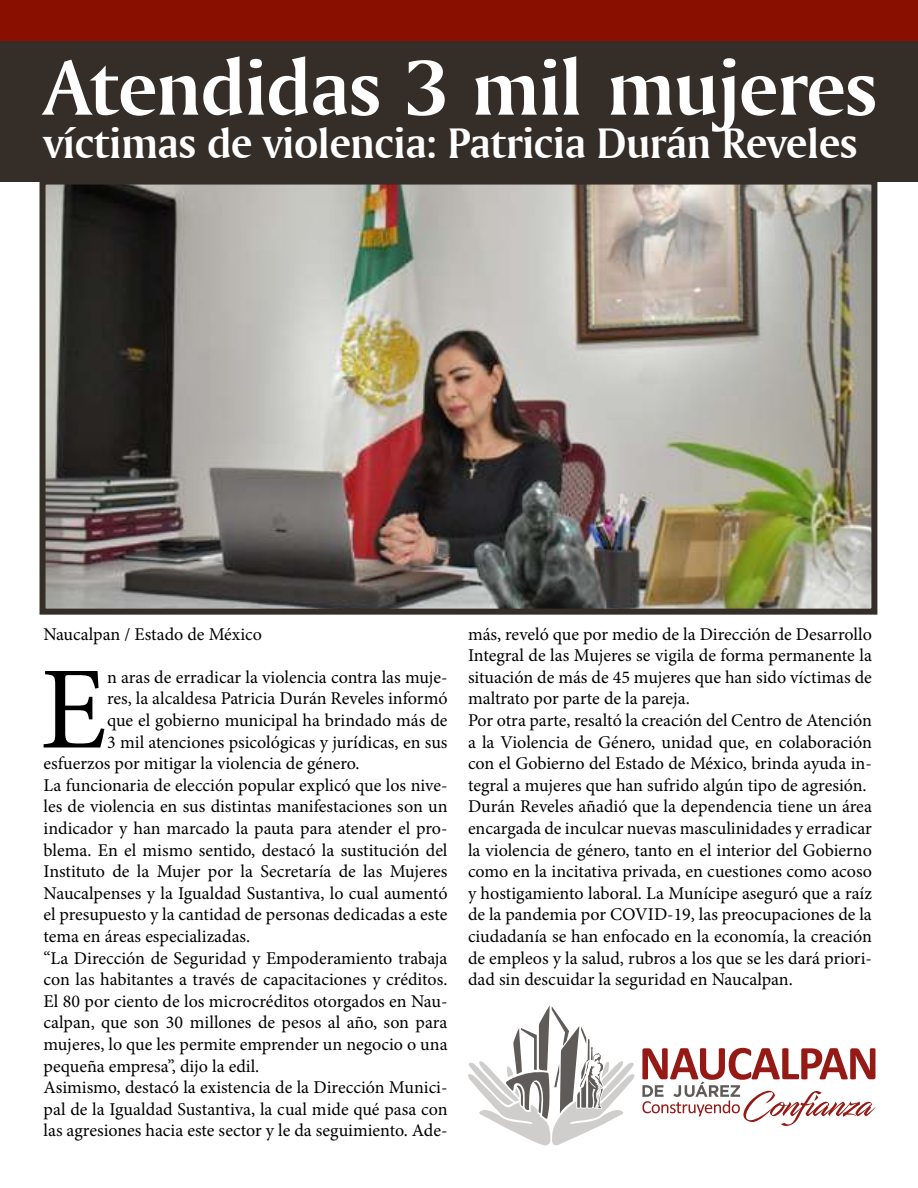
<style>
.page{position:relative;width:918px;height:1188px;background:#fff}
.page>*{position:absolute;margin:0;border:0;box-sizing:border-box;transform-origin:0 0}
.t1{font:117.75px "Minion Pro";color:#000}
.t2{font:82.5px "Amerigo BT Bold A";letter-spacing:-.01em;color:#fff}
.t3{font:45px "Amerigo BT Bold A";letter-spacing:-.01em;color:#fff}
.t4{font:18px/21.6px "Minion Pro";color:#000}
</style>
<div class="page">
<svg style="left:468px;top:1005px;width:167px;height:141px"></svg>
<svg style="left:642px;top:1048px;width:234px;height:78px"></svg>
<div style="left:0;top:0;width:918px;height:140px;background:#890f01"></div>
<div style="left:0;top:41px;width:918px;height:141px;background:#352d27"></div>
<img style="left:47px;top:186px;width:823px;height:422px">
<div style="left:40px;top:179px;width:837px;height:436px;border:6px solid #352d27"></div>
<h2 class="t2" style="left:44px;top:56px;width:835px">Atendidas 3 mil mujeres</h2>
<h3 class="t3" style="left:44px;top:126px;width:816px">víctimas de violencia: Patricia Durán Reveles</h3>
<p class="t4" style="left:44px;top:625px;width:220px">Naucalpan / Estado de México</p>
<h1 class="t1" style="left:40px;top:664px;width:68px">E</h1>
<p class="t4" style="left:107px;top:668px;width:342px">n aras de erradicar la violencia contra las muje-</p>
<p class="t4" style="left:107px;top:689px;width:342px">res, la alcaldesa Patricia Durán Reveles informó</p>
<p class="t4" style="left:107px;top:711px;width:342px">que el gobierno municipal ha brindado más de</p>
<p class="t4" style="left:107px;top:733px;width:342px">3 mil atenciones psicológicas y jurídicas, en sus</p>
<p class="t4" style="left:44px;top:754px;width:318px">esfuerzos por mitigar la violencia de género.</p>
<p class="t4" style="left:44px;top:776px;width:405px">La funcionaria de elección popular explicó que los nive-</p>
<p class="t4" style="left:44px;top:797px;width:405px">les de violencia en sus distintas manifestaciones son un</p>
<p class="t4" style="left:44px;top:819px;width:405px">indicador y han marcado la pauta para atender el pro-</p>
<p class="t4" style="left:44px;top:841px;width:405px">blema. En el mismo sentido, destacó la sustitución del</p>
<p class="t4" style="left:44px;top:862px;width:405px">Instituto de la Mujer por la Secretaría de las Mujeres</p>
<p class="t4" style="left:44px;top:884px;width:405px">Naucalpenses y la Igualdad Sustantiva, lo cual aumentó</p>
<p class="t4" style="left:44px;top:905px;width:405px">el presupuesto y la cantidad de personas dedicadas a este</p>
<p class="t4" style="left:44px;top:927px;width:208px">tema en áreas especializadas.</p>
<p class="t4" style="left:44px;top:949px;width:405px">“La Dirección de Seguridad y Empoderamiento trabaja</p>
<p class="t4" style="left:44px;top:970px;width:405px">con las habitantes a través de capacitaciones y créditos.</p>
<p class="t4" style="left:44px;top:992px;width:405px">El 80 por ciento de los microcréditos otorgados en Nau-</p>
<p class="t4" style="left:44px;top:1013px;width:405px">calpan, que son 30 millones de pesos al año, son para</p>
<p class="t4" style="left:44px;top:1035px;width:405px">mujeres, lo que les permite emprender un negocio o una</p>
<p class="t4" style="left:44px;top:1057px;width:217px">pequeña empresa”, dijo la edil.</p>
<p class="t4" style="left:44px;top:1078px;width:405px">Asimismo, destacó la existencia de la Dirección Munici-</p>
<p class="t4" style="left:44px;top:1100px;width:405px">pal de la Igualdad Sustantiva, la cual mide qué pasa con</p>
<p class="t4" style="left:44px;top:1121px;width:405px">las agresiones hacia este sector y le da seguimiento. Ade-</p>
<p class="t4" style="left:468px;top:625px;width:406px">más, reveló que por medio de la Dirección de Desarrollo Integral de las Mujeres se vigila de forma permanente la situación de más de 45 mujeres que han sido víctimas de maltrato por parte de la pareja.<br>Por otra parte, resaltó la creación del Centro de Atención a la Violencia de Género, unidad que, en colaboración con el Gobierno del Estado de México, brinda ayuda in&shy;tegral a mujeres que han sufrido algún tipo de agresión.<br>Durán Reveles añadió que la dependencia tiene un área encargada de inculcar nuevas masculinidades y erradicar la violencia de género, tanto en el interior del Gobierno como en la incitativa privada, en cuestiones como acoso y hostigamiento laboral. La Munícipe aseguró que a raíz de la pandemia por COVID-19, las preocupaciones de la ciudadanía se han enfocado en la economía, la creación de empleos y la salud, rubros a los que se les dará priori&shy;dad sin descuidar la seguridad en Naucalpan.</p>
</div>
